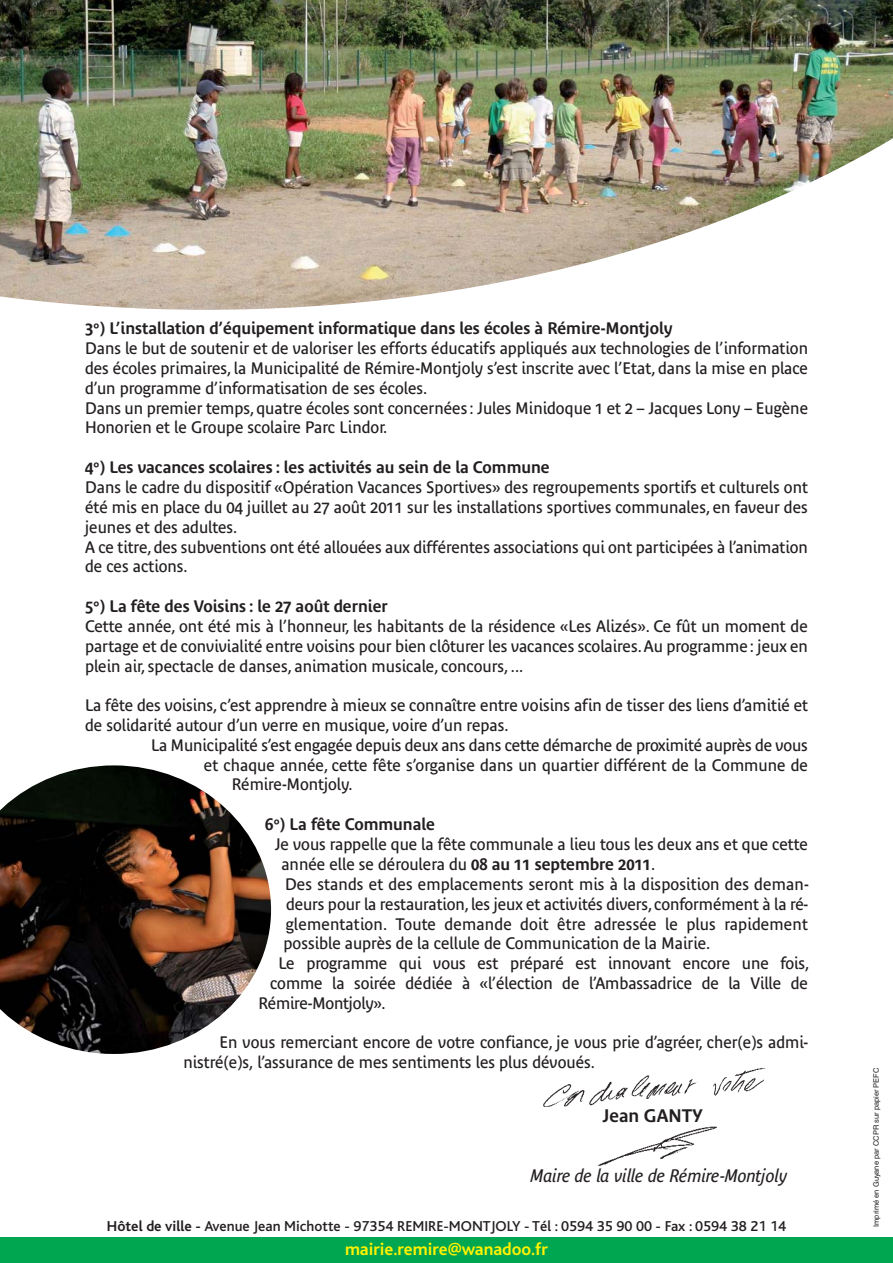
<style>
.page{position:relative;width:893px;height:1263px;background:#fff}
.page>*{position:absolute;margin:0;border:0;box-sizing:border-box;transform-origin:0 0}
.t1{font:italic 18px "Bienvenue";color:#231f20}
.t2{font:700 18px "Bliss";color:#fff200}
.t3{font:600 18px "Bienvenue";color:#231f20}
.t4{font:16.5px/19.8px "Bienvenue";color:#231f20}
.t5{font:600 16.5px "Bienvenue";color:#231f20}
.t6{font:500 15px "Bliss";color:#231f20}
.t7{font:7.5px "Helvetica";color:#231f20}
.s1{font-weight:600}
.s2{font-weight:700}
</style>
<div class="page">
<img style="left:0;top:0;width:893px;height:310px">
<div style="left:0;top:1237px;width:893px;height:26px;background:#00a650"></div>
<img style="left:0;top:765px;width:271px;height:289px">
<img style="left:598px;top:1125px;width:119px;height:42px">
<img style="left:543px;top:1068px;width:223px;height:39px">
<p class="t5" style="left:85px;top:322px;width:589px">3°) L’installation d’équipement informatique dans les écoles à Rémire-Montjoly</p>
<p class="t4" style="left:85px;top:340px;width:725px">Dans le but de soutenir et de valoriser les efforts éducatifs appliqués aux technologies de l’information des écoles primaires, la Municipalité de Rémire-Montjoly s’est inscrite avec l’Etat, dans la mise en place d’un programme d’informatisation de ses écoles.<br>Dans un premier temps, quatre écoles sont concernées : Jules Minidoque 1 et 2 – Jacques Lony – Eugène Honorien et le Groupe scolaire Parc Lindor.</p>
<p class="t5" style="left:85px;top:461px;width:466px">4°) Les vacances scolaires : les activités au sein de la Commune</p>
<p class="t4" style="left:85px;top:479px;width:724px">Dans le cadre du dispositif «Opération Vacances Sportives» des regroupements sportifs et culturels ont été mis en place du 04 juillet au 27 août 2011 sur les installations sportives communales, en faveur des jeunes et des adultes.<br>A ce titre, des subventions ont été allouées aux différentes associations qui ont participées à l’animation de ces actions.</p>
<p class="t5" style="left:85px;top:600px;width:304px">5°) La fête des Voisins : le 27 août dernier</p>
<p class="t4" style="left:85px;top:617px;width:724px;text-align:justify">Cette année, ont été mis à l’honneur, les habitants de la résidence «Les Alizés». Ce fût un moment de partage et de convivialité entre voisins pour bien clôturer les vacances scolaires. Au programme : jeux en plein air, spectacle de danses, animation musicale, concours, ...</p>
<p class="t4" style="left:85px;top:697px;width:724px">La fête des voisins, c’est apprendre à mieux se connaître entre voisins afin de tisser des liens d’amitié et</p>
<p class="t4" style="left:85px;top:716px;width:425px">de solidarité autour d’un verre en musique, voire d’un repas.</p>
<p class="t4" style="left:151px;top:736px;width:658px">La Municipalité s’est engagée depuis deux ans dans cette démarche de proximité auprès de vous</p>
<p class="t4" style="left:204px;top:756px;width:606px">et chaque année, cette fête s’organise dans un quartier différent de la Commune de</p>
<p class="t4" style="left:232px;top:776px;width:122px">Rémire-Montjoly.</p>
<p class="t5" style="left:265px;top:818px;width:171px">6°) La fête Communale</p>
<p class="t4" style="left:275px;top:836px;width:535px">Je vous rappelle que la fête communale a lieu tous les deux ans et que cette</p>
<p class="t4" style="left:281px;top:856px;width:375px">année elle se déroulera du <span class="s1">08 au 11 septembre 2011</span>.</p>
<p class="t4" style="left:285px;top:875px;width:525px">Des stands et des emplacements seront mis à la disposition des deman-</p>
<p class="t4" style="left:286px;top:895px;width:523px">deurs pour la restauration, les jeux et activités divers, conformément à la ré-</p>
<p class="t4" style="left:286px;top:915px;width:524px">glementation. Toute demande doit être adressée le plus rapidement</p>
<p class="t4" style="left:283px;top:935px;width:428px">possible auprès de la cellule de Communication de la Mairie.</p>
<p class="t4" style="left:279px;top:955px;width:532px">Le programme qui vous est préparé est innovant encore une fois,</p>
<p class="t4" style="left:270px;top:974px;width:539px">comme la soirée dédiée à «l’élection de l’Ambassadrice de la Ville de</p>
<p class="t4" style="left:259px;top:994px;width:128px">Rémire-Montjoly».</p>
<p class="t4" style="left:184px;top:1034px;width:626px;text-indent:36px">En vous remerciant encore de votre confiance, je vous prie d’agréer, cher(e)s admi&shy;nistré(e)s, l’assurance de mes sentiments les plus dévoués.</p>
<p class="t3" style="left:603px;top:1108px;width:102px">Jean GANTY</p>
<p class="t1" style="left:531px;top:1169px;width:258px">Maire de la ville de Rémire-Montjoly</p>
<p class="t6" style="left:107px;top:1220px;width:681px"><span class="s2">Hôtel de ville -</span> Avenue Jean Michotte - 97354 REMIRE-MONTJOLY - Tél : 0594 35 90 00 - Fax : 0594 38 21 14</p>
<p class="t2" style="left:345px;top:1242px;width:204px">mairie.remire@wanadoo.fr</p>
<p class="t7" style="left:873px;top:1227px;width:161px;rotate:-90deg">Imprimé en Guyane par CCPR sur papier PEFC</p>
</div>
